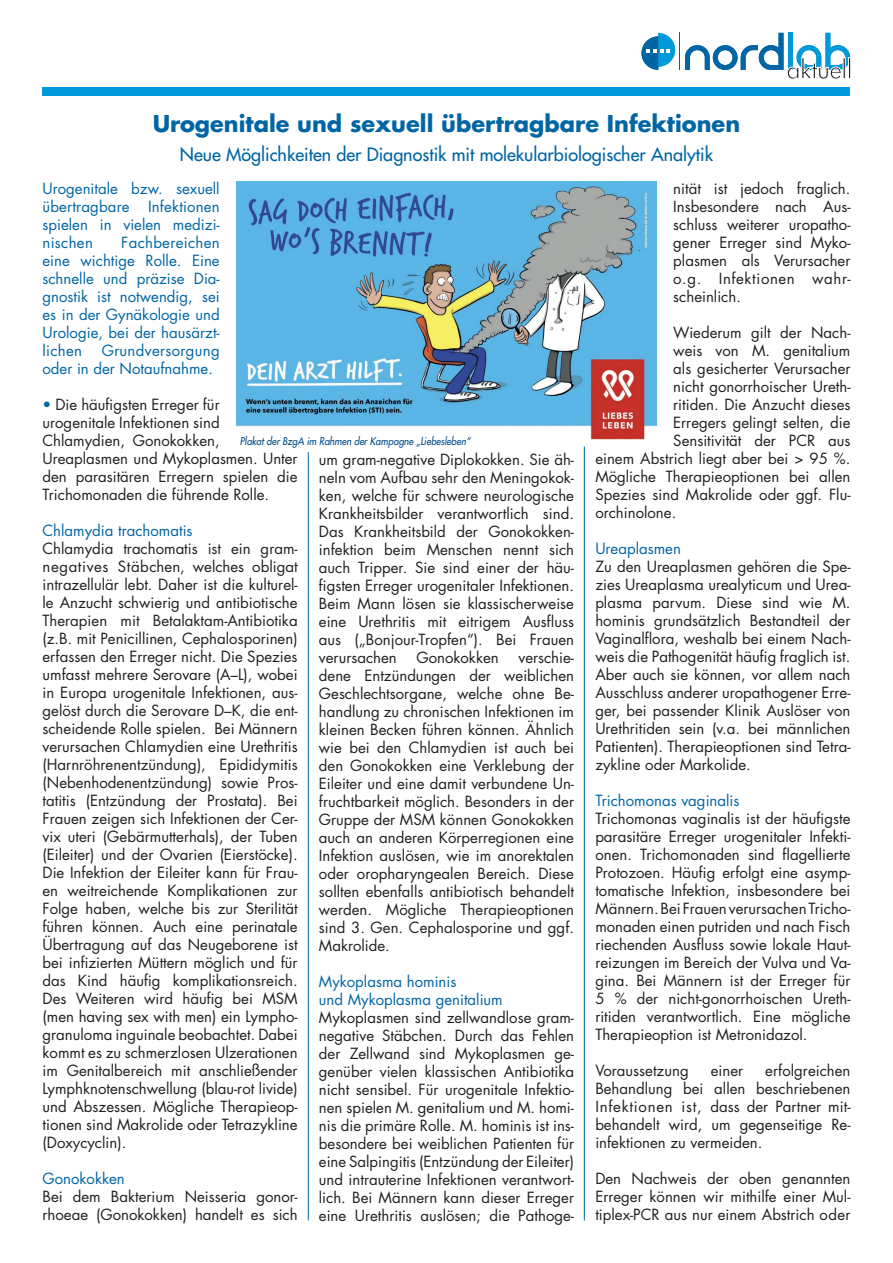
<style>
.page{position:relative;width:893px;height:1263px;background:#fff}
.page>*{position:absolute;margin:0;border:0;box-sizing:border-box;transform-origin:0 0}
.t1{font:700 22.5px "Futura Std";color:#0065a4}
.t2{font:500 18px "Futura Std";color:#0065a4}
.t3{font:15px/18px "Futura Std";color:#231f20;text-align:justify}
.t4{font:15px/18px "Futura Std";color:#0065a4;text-align:justify}
.t5{font:italic 500 10.5px "Futura Std";color:#004a87;scale:.9 1}
.s1{color:#0065a4}
</style>
<div class="page">
<div style="left:43px;top:88px;width:807px;height:8px;background:#0099da"></div>
<hr style="left:679px;top:33px;width:1px;height:37px;background:#0065a4">
<svg style="left:641px;top:33px;width:34px;height:37px"></svg>
<svg style="left:685px;top:33px;width:166px;height:46px"></svg>
<img style="left:237px;top:182px;width:419px;height:258px">
<hr style="left:308px;top:452px;width:1px;height:768px;background:#0065a4">
<hr style="left:584px;top:446px;width:1px;height:774px;background:#0065a4">
<h1 class="t1" style="left:153px;top:109px;width:589px">Urogenitale und sexuell übertragbare Infektionen</h1>
<p class="t2" style="left:180px;top:143px;width:534px">Neue Möglichkeiten der Diagnostik mit molekularbiologischer Analytik</p>
<p class="t4" style="left:43px;top:180px;width:179px">Urogenitale bzw. sexuell übertragbare Infektionen spielen in vielen medizi&shy;nischen</p>
<p class="t4" style="left:43px;top:234px;width:179px;text-indent:79px">Fachbereichen eine wichtige Rolle. Eine schnelle und präzise Dia&shy;gnostik ist notwendig, sei es in der Gynäkologie und Urologie, bei der hausärzt&shy;lichen</p>
<p class="t4" style="left:43px;top:342px;width:179px;text-indent:59px">Grundversorgung oder in der Notaufnahme.</p>
<p class="t3" style="left:43px;top:396px;width:257px;text-align:left"><span class="s1">•</span> Die häufigsten Erreger für<br>urogenitale Infektionen sind<br>Chlamydien, Gonokokken,<br>Ureaplasmen und Mykoplasmen. Unter den parasitären Erregern spielen die<br>Trichomonaden die führende Rolle.</p>
<p class="t4" style="left:43px;top:522px;width:152px">Chlamydia trachomatis</p>
<p class="t3" style="left:43px;top:540px;width:257px">Chlamydia trachomatis ist ein gram&shy;negatives Stäbchen, welches obligat intrazellulär lebt. Daher ist die kulturel&shy;le Anzucht schwierig und antibiotische Therapien mit Betalaktam-Antibiotika (z.B. mit Penicillinen, Cephalosporinen) erfassen den Erreger nicht. Die Spezies umfasst mehrere Serovare (A–L), wobei in Europa urogenitale Infektionen, aus&shy;gelöst durch die Serovare D–K, die ent&shy;scheidende Rolle spielen. Bei Männern verursachen Chlamydien eine Urethritis (Harnröhrenentzündung), Epididymitis (Nebenhodenentzündung) sowie Pros&shy;tatitis (Entzündung der Prostata). Bei Frauen zeigen sich Infektionen der Cer&shy;vix uteri (Gebärmutterhals), der Tuben (Eileiter) und der Ovarien (Eierstöcke).<br>Die Infektion der Eileiter kann für Frau&shy;en weitreichende Komplikationen zur Folge haben, welche bis zur Sterilität führen können. Auch eine perinatale Übertragung auf das Neugeborene ist bei infizierten Müttern möglich und für das Kind häufig komplikationsreich.<br>Des Weiteren wird häufig bei MSM (men having sex with men) ein Lympho&shy;granuloma inguinale beobachtet. Dabei kommt es zu schmerzlosen Ulzerationen im Genitalbereich mit anschließender Lymphknotenschwellung (blau-rot livide) und Abszessen. Mögliche Therapieop&shy;tionen sind Makrolide oder Tetrazykline (Doxycyclin).</p>
<p class="t4" style="left:43px;top:1170px;width:84px">Gonokokken</p>
<p class="t3" style="left:43px;top:1188px;width:257px">Bei dem Bakterium Neisseria gonor&shy;rhoeae (Gonokokken) handelt es sich</p>
<p class="t5" style="left:240px;top:435px;width:257px">Plakat der BzgA im Rahmen der Kampagne „Liebesleben“</p>
<p class="t3" style="left:319px;top:450px;width:257px">um gram-negative Diplokokken. Sie äh&shy;neln vom Aufbau sehr den Meningokok&shy;ken, welche für schwere neurologische Krankheitsbilder verantwortlich sind.<br>Das Krankheitsbild der Gonokokken&shy;infektion beim Menschen nennt sich auch Tripper. Sie sind einer der häu&shy;figsten Erreger urogenitaler Infektionen.<br>Beim Mann lösen sie klassischerweise eine Urethritis mit eitrigem Ausfluss aus („Bonjour-Tropfen“). Bei Frauen verursachen</p>
<p class="t3" style="left:319px;top:648px;width:257px;text-indent:199px">verschie&shy;dene Entzündungen der weiblichen Geschlechtsorgane, welche ohne Be&shy;handlung zu chronischen Infektionen im kleinen Becken führen können. Ähnlich wie bei den Chlamydien ist auch bei den Gonokokken eine Verklebung der Eileiter und eine damit verbundene Un&shy;fruchtbarkeit möglich. Besonders in der Gruppe der MSM können Gonokokken auch an anderen Körperregionen eine Infektion auslösen, wie im anorektalen oder oropharyngealen Bereich. Diese sollten ebenfalls antibiotisch behandelt werden. Mögliche Therapieoptionen sind 3. Gen. Cephalosporine und ggf.<br>Makrolide.</p>
<p class="t4" style="left:319px;top:972px;width:185px">Mykoplasma hominis<br>und Mykoplasma genitalium</p>
<p class="t3" style="left:319px;top:1008px;width:257px">Mykoplasmen sind zellwandlose gram&shy;negative Stäbchen. Durch das Fehlen der Zellwand sind Mykoplasmen ge&shy;genüber vielen klassischen Antibiotika nicht sensibel. Für urogenitale Infektio&shy;nen spielen M. genitalium und M. homi&shy;nis die primäre Rolle. M. hominis ist ins&shy;besondere bei weiblichen Patienten für eine Salpingitis (Entzündung der Eileiter) und intrauterine Infektionen verantwort&shy;lich. Bei Männern kann dieser Erreger eine Urethritis auslösen; die Pathoge-</p>
<p class="t3" style="left:416px;top:648px;width:84px">Gonokokken</p>
<p class="t3" style="left:673px;top:180px;width:179px">nität ist jedoch fraglich.<br>Insbesondere nach Aus&shy;schluss weiterer uropatho&shy;gener Erreger sind Myko&shy;plasmen als Verursacher o.g. Infektionen wahr&shy;scheinlich.</p>
<p class="t3" style="left:673px;top:324px;width:179px">Wiederum gilt der Nach-</p>
<p class="t3" style="left:673px;top:342px;width:179px">weis von M. genitalium</p>
<p class="t3" style="left:673px;top:360px;width:179px">als gesicherter Verursacher</p>
<p class="t3" style="left:673px;top:378px;width:179px">nicht gonorrhoischer Ureth-</p>
<p class="t3" style="left:673px;top:396px;width:179px">ritiden. Die Anzucht dieses</p>
<p class="t3" style="left:673px;top:414px;width:179px">Erregers gelingt selten, die</p>
<p class="t3" style="left:673px;top:432px;width:179px">Sensitivität der PCR aus</p>
<p class="t3" style="left:595px;top:450px;width:257px">einem Abstrich liegt aber bei &gt; 95 %.</p>
<p class="t3" style="left:595px;top:468px;width:257px">Mögliche Therapieoptionen bei allen</p>
<p class="t3" style="left:595px;top:486px;width:257px">Spezies sind Makrolide oder ggf. Flu-</p>
<p class="t3" style="left:595px;top:504px;width:82px">orchinolone.</p>
<p class="t4" style="left:595px;top:540px;width:87px">Ureaplasmen</p>
<p class="t3" style="left:595px;top:558px;width:257px">Zu den Ureaplasmen gehören die Spe&shy;zies Ureaplasma urealyticum und Urea&shy;plasma parvum. Diese sind wie M. hominis grundsätzlich Bestandteil der Vaginalflora, weshalb bei einem Nach&shy;weis die Pathogenität häufig fraglich ist.<br>Aber auch sie können, vor allem nach Ausschluss anderer uropathogener Erre&shy;ger, bei passender Klinik Auslöser von Urethritiden sein (v.a. bei männlichen Patienten). Therapieoptionen sind Tetra&shy;zykline oder Markolide.</p>
<p class="t4" style="left:595px;top:792px;width:146px">Trichomonas vaginalis</p>
<p class="t3" style="left:595px;top:810px;width:257px">Trichomonas vaginalis ist der häufigste parasitäre Erreger urogenitaler Infekti&shy;onen. Trichomonaden sind flagellierte Protozoen. Häufig erfolgt eine asymp&shy;tomatische Infektion, insbesondere bei Männern. Bei Frauen verursachen Tricho&shy;monaden einen putriden und nach Fisch riechenden Ausfluss sowie lokale Haut&shy;reizungen im Bereich der Vulva und Va&shy;gina. Bei Männern ist der Erreger für 5 % der nicht-gonorrhoischen Ureth&shy;ritiden verantwortlich. Eine mögliche Therapieoption ist Metronidazol.</p>
<p class="t3" style="left:595px;top:1062px;width:95px">Voraussetzung</p>
<p class="t3" style="left:711px;top:1062px;width:34px">einer</p>
<p class="t3" style="left:595px;top:1062px;width:257px;text-indent:170px">erfolgreichen Behandlung bei allen beschriebenen Infektionen ist, dass der Partner mit&shy;behandelt wird, um gegenseitige Re&shy;infektionen zu vermeiden.</p>
<p class="t3" style="left:595px;top:1170px;width:257px">Den Nachweis der oben genannten Erreger können wir mithilfe einer Mul&shy;tiplex-PCR aus nur einem Abstrich oder</p>
</div>
